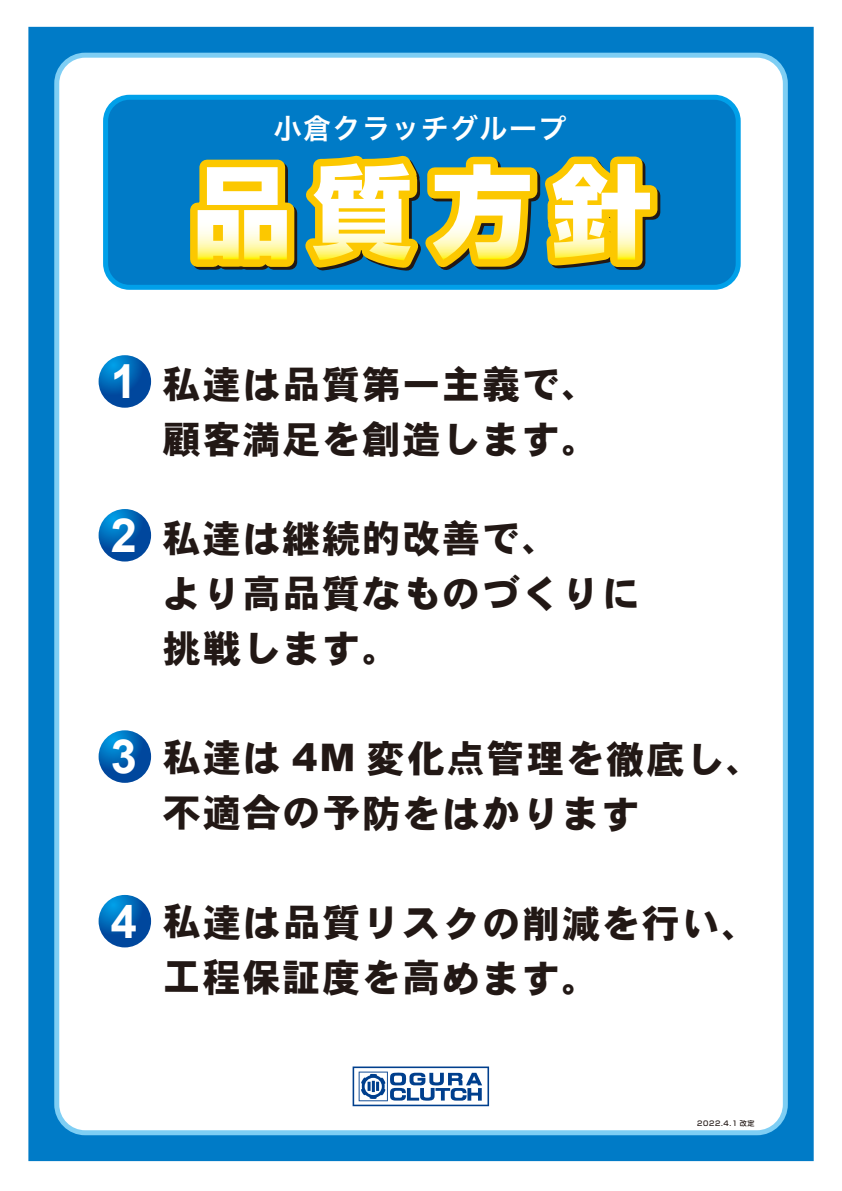
<style>
.page{position:relative;width:842px;height:1191px;background:#fff}
.page>*{position:absolute;margin:0;border:0;box-sizing:border-box;transform-origin:0 0}
.t1{font:38px/55px "DFHS Gothic Std W9";letter-spacing:.05em;color:#221815}
.t2{font:28px "Hira Kaku Pro W6";letter-spacing:.05em;color:#fff}
.t3{font:500 7px "Shin Go Pro";letter-spacing:.1em;color:#221815}
.s1{font-family:"Arial";font-weight:700;font-size:47px;color:#fff}
.s2{font-family:"Arial";font-weight:900}
</style>
<div class="page">
<div style="left:28px;top:27px;width:786px;height:1134px;background:#007bc7"></div>
<div style="left:57px;top:55px;width:728px;height:1077px;background:#fff;border-radius:28px"></div>
<div style="left:54px;top:53px;width:734px;height:1082px;border:5px solid #7ecef4;border-radius:28px"></div>
<div style="left:106px;top:97px;width:632px;height:190px;background:#007bc7;border-radius:24px"></div>
<div style="left:103px;top:95px;width:638px;height:195px;border:5px solid #00a0e9;border-radius:24px"></div>
<svg style="left:99px;top:509px;width:52px;height:52px"></svg>
<svg style="left:99px;top:730px;width:52px;height:53px"></svg>
<svg style="left:99px;top:895px;width:52px;height:52px"></svg>
<svg style="left:190px;top:155px;width:471px;height:116px"></svg>
<svg style="left:99px;top:355px;width:52px;height:53px"></svg>
<svg style="left:353px;top:1066px;width:136px;height:40px"></svg>
<p class="t2" style="left:274px;top:103px;width:294px">小倉クラッチグループ</p>
<p class="t1" style="left:111px;top:356px;width:490px;text-align:right"><span class="s1">1</span> 私達は品質第一主義で、顧客満足を創造します。</p>
<p class="t1" style="left:163px;top:510px;width:478px;text-indent:-52px"><span class="s1">2</span> 私達は継続的改善で、<br>より高品質なものづくりに挑戦します。</p>
<p class="t1" style="left:163px;top:730px;width:603px;line-height:54.6px;text-indent:-52px"><span class="s1">3</span> 私達は <span class="s2">4M</span> 変化点管理を徹底し、不適合の予防をはかります</p>
<p class="t1" style="left:163px;top:895px;width:598px;line-height:54.7px;text-indent:-52px"><span class="s1">4</span> 私達は品質リスクの削減を行い、工程保証度を高めます。</p>
<p class="t3" style="left:697px;top:1118px;width:59px">2022.4.1 改定</p>
</div>
